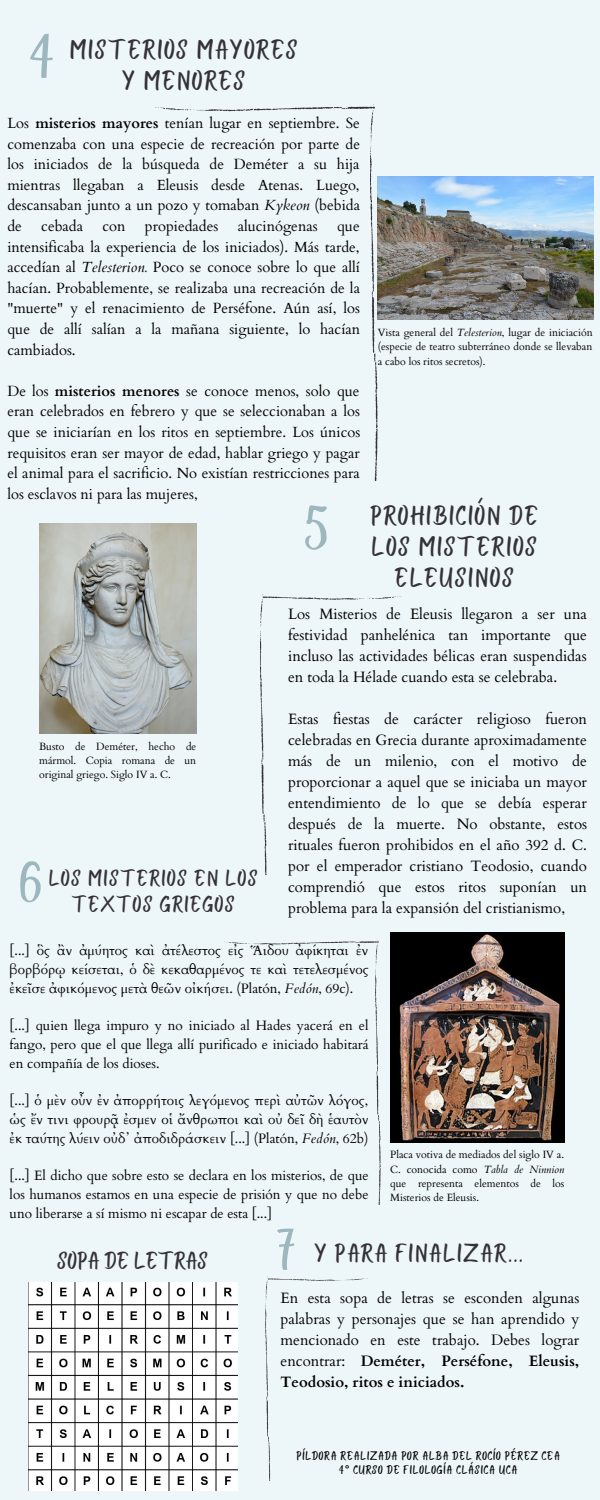
<style>
.page{position:relative;width:600px;height:1500px;background:#edf6f8}
.page>*{position:absolute;margin:0;border:0;box-sizing:border-box;transform-origin:0 0}
.t1{font:63.2px "Bright Sunshine Cap";color:#9db7be}
.t2{font:58.9px "Bright Sunshine Cap";color:#9db7be}
.t3{font:28px/30.8px "Bright Sunshine Cap";letter-spacing:.05em;color:#34313a;text-align:center}
.t4{font:26.4px "Bright Sunshine Cap";letter-spacing:.05em;color:#34313a}
.t5{font:24.8px "Bright Sunshine Cap";color:#34313a}
.t6{font:23.4px/25.7px "Bright Sunshine Cap";letter-spacing:.05em;color:#34313a;text-align:center}
.t7{font:15px/21px "Cardo";color:#000;text-align:justify}
.t8{font:14.7px/20.6px "Cardo";color:#000;text-align:justify}
.t9{font:13.6px/18.8px "Cardo";color:#000;text-align:justify}
.t10{font:12.5px/13.5px "Bright Sunshine Cap";letter-spacing:.05em;color:#000;text-align:center}
.t11{font:10.5px/14.2px "Cardo";color:#000;text-align:justify}
.s1{font-weight:700}
.s2{font-style:italic}
</style>
<div class="page">
<img style="left:28px;top:1283px;width:209px;height:208px">
<svg style="left:155px;top:104px;width:223px;height:377px"></svg>
<svg style="left:261px;top:594px;width:140px;height:280px"></svg>
<img style="left:39px;top:524px;width:158px;height:210px">
<svg style="left:224px;top:940px;width:157px;height:265px"></svg>
<svg style="left:266px;top:1276px;width:102px;height:204px"></svg>
<img style="left:390px;top:933px;width:174px;height:209px">
<img style="left:378px;top:177px;width:215px;height:142px">
<h1 class="t1" style="left:30px;top:14px;width:26px">4</h1>
<h3 class="t3" style="left:70px;top:33px;width:229px">MISTERIOS MAYORES<br>Y MENORES</h3>
<p class="t8" style="left:7px;top:113px;width:354px">Los <span class="s1">misterios mayores</span> tenían lugar en septiembre. Se comenzaba con una especie de recreación por parte de los iniciados de la búsqueda de Deméter a su hija mientras llegaban a Eleusis desde Atenas. Luego, descansaban junto a un pozo y tomaban <span class="s2">Kykeon</span> (bebida de</p>
<p class="t8" style="left:41px;top:216px;width:43px">cebada</p>
<p class="t8" style="left:103px;top:216px;width:25px">con</p>
<p class="t8" style="left:145px;top:216px;width:75px">propiedades</p>
<p class="t8" style="left:238px;top:216px;width:81px">alucinógenas</p>
<p class="t8" style="left:7px;top:216px;width:354px;text-indent:330px">que intensificaba la experiencia de los iniciados). Más tarde, accedían al <span class="s2">Telesterion.</span> Poco se conoce sobre lo que allí hacían. Probablemente, se realizaba una recreación de la "muerte" y el renacimiento de Perséfone. Aún así, los que de allí salían a la mañana siguiente, lo hacían cambiados.</p>
<p class="t8" style="left:7px;top:381px;width:354px">De los <span class="s1">misterios menores</span> se conoce menos, solo que eran celebrados en febrero y que se seleccionaban a los que se iniciarían en los ritos en septiembre. Los únicos requisitos eran ser mayor de edad, hablar griego y pagar el animal para el sacrificio. No existían restricciones para los esclavos ni para las mujeres,</p>
<p class="t11" style="left:378px;top:326px;width:216px">Vista general del <span class="s2">Telesterion</span>, lugar de iniciación (especie de teatro subterráneo donde se llevaban a cabo los ritos secretos).</p>
<h1 class="t1" style="left:304px;top:486px;width:28px">5</h1>
<h3 class="t3" style="left:371px;top:499px;width:169px">PROHIBICIÓN DE<br>LOS MISTERIOS<br>ELEUSINOS</h3>
<p class="t11" style="left:39px;top:740px;width:159px">Busto de Deméter, hecho de mármol. Copia romana de un original griego. Siglo IV a. C.</p>
<h2 class="t2" style="left:19px;top:843px;width:26px">6</h2>
<h3 class="t6" style="left:49px;top:864px;width:211px">LOS MISTERIOS EN LOS<br>TEXTOS GRIEGOS</h3>
<p class="t7" style="left:288px;top:604px;width:301px">Los Misterios de Eleusis llegaron a ser una festividad panhelénica tan importante que incluso las actividades bélicas eran suspendidas en toda la Hélade cuando esta se celebraba.</p>
<p class="t7" style="left:288px;top:709px;width:301px">Estas fiestas de carácter religioso fueron celebradas en Grecia durante aproximadamente más de un milenio, con el motivo de proporcionar a aquel que se iniciaba un mayor entendimiento de lo que se debía esperar después de la muerte. No obstante, estos rituales fueron prohibidos en el año 392 d. C. por el emperador cristiano Teodosio, cuando comprendió que estos ritos suponían un problema para la expansión del cristianismo,</p>
<p class="t9" style="left:10px;top:942px;width:361px">[...] ὃς ἂν ἀμύητος καὶ ἀτέλεστος εἰς Ἅιδου ἀφίκηται ἐν βορβόρῳ κείσεται, ὁ δὲ κεκαθαρμένος τε καὶ τετελεσμένος ἐκεῖσε ἀφικόμενος μετὰ θεῶν οἰκήσει. (Platón, <span class="s2">Fedón</span>, 69c).</p>
<p class="t9" style="left:10px;top:1017px;width:361px">[...] quien llega impuro y no iniciado al Hades yacerá en el fango, pero que el que llega allí purificado e iniciado habitará en compañía de los dioses.</p>
<p class="t9" style="left:10px;top:1092px;width:360px">[...] ὁ μὲν οὖν ἐν ἀπορρήτοις λεγόμενος περὶ αὐτῶν λόγος, ὡς ἔν τινι φρουρᾷ ἐσμεν οἱ ἄνθρωποι καὶ οὐ δεῖ δὴ ἑαυτὸν ἐκ ταύτης λύειν οὐδ᾽ ἀποδιδράσκειν [...] (Platón, <span class="s2">Fedón</span>, 62b)</p>
<p class="t9" style="left:10px;top:1167px;width:361px">[...] El dicho que sobre esto se declara en los misterios, de que los humanos estamos en una especie de prisión y que no debe uno liberarse a sí mismo ni escapar de esta [...]</p>
<p class="t11" style="left:390px;top:1148px;width:176px">Placa votiva de mediados del siglo IV a.<br>C. conocida como <span class="s2">Tabla de Ninnion </span>que representa elementos de los Misterios de Eleusis.</p>
<h3 class="t5" style="left:58px;top:1244px;width:152px">SOPA DE LETRAS</h3>
<h2 class="t2" style="left:279px;top:1210px;width:20px">7</h2>
<h3 class="t4" style="left:315px;top:1235px;width:210px">Y PARA FINALIZAR...</h3>
<p class="t7" style="left:281px;top:1287px;width:300px">En esta sopa de letras se esconden algunas palabras y personajes que se han aprendido y mencionado en este trabajo. Debes lograr encontrar: <span class="s1">Deméter, Perséfone, Eleusis, Teodosio, ritos e iniciados.</span></p>
<p class="t10" style="left:296px;top:1449px;width:265px">PÍLDORA REALIZADA POR ALBA DEL ROCÍO PÉREZ CEA<br>4º CURSO DE FILOLOGÍA CLÁSICA UCA</p>
</div>
